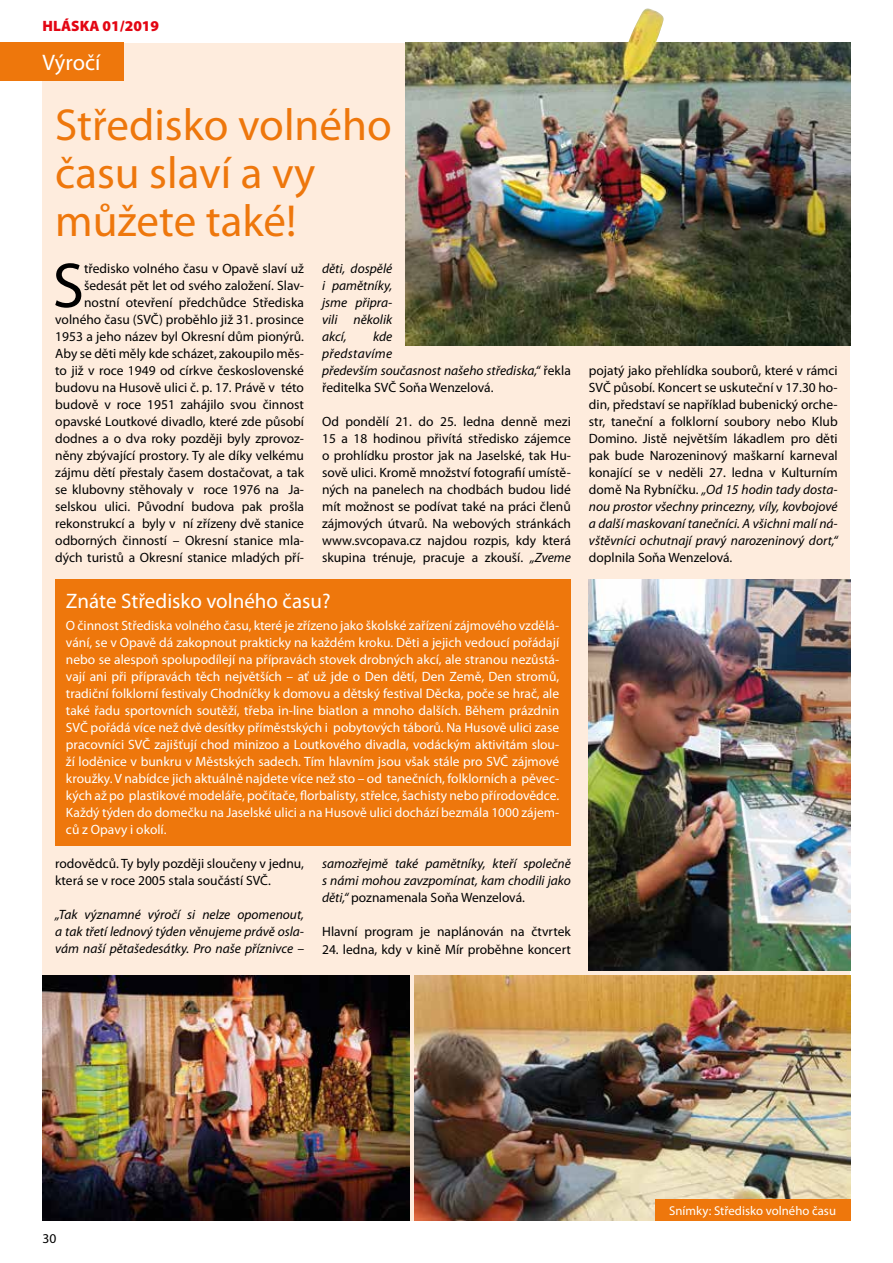
<style>
.page{position:relative;width:893px;height:1263px;background:#fff}
.page>*{position:absolute;margin:0;border:0;box-sizing:border-box;transform-origin:0 0}
.t1{font:63.9px "Myriad Pro";color:#000}
.t2{font:45px/48px "Myriad Pro";color:#ee770c}
.t3{font:22.5px "Myriad Pro";color:#fff}
.t4{font:21px "Myriad Pro";color:#fff}
.t5{font:900 15px "Myriad Pro";color:#e30613}
.t6{font:13.5px/17px "Myriad Pro";color:#000;text-align:justify}
.t7{font:13.5px/17px "Myriad Pro";color:#fff;text-align:justify}
.t8{font:italic 13.5px/17px "Myriad Pro";color:#000;text-align:justify}
.t9{font:12.75px "Myriad Pro";color:#fff}
.s1{font-style:normal}
.s2{font-style:italic}
</style>
<div class="page">
<div style="left:43px;top:43px;width:807px;height:1177px;background:#feecdd"></div>
<div style="left:0;top:43px;width:123px;height:38px;background:#ee770c"></div>
<img style="left:405px;top:43px;width:445px;height:303px">
<div style="left:55px;top:579px;width:516px;height:267px;background:#ee770c"></div>
<img style="left:43px;top:975px;width:366px;height:245px">
<img style="left:415px;top:975px;width:435px;height:245px">
<img style="left:589px;top:579px;width:261px;height:392px">
<div style="left:655px;top:1199px;width:195px;height:21px;background:#ee770c"></div>
<img style="left:624px;top:8px;width:40px;height:47px">
<p class="t5" style="left:43px;top:16px;width:118px">HLÁSKA 01/2019</p>
<h3 class="t3" style="left:43px;top:49px;width:59px">Výročí</h3>
<h2 class="t2" style="left:55px;top:100px;width:338px">Středisko volného času slaví a vy můžete také!</h2>
<h1 class="t1" style="left:53px;top:246px;width:33px">S</h1>
<p class="t6" style="left:55px;top:260px;width:250px;text-align:right">tředisko volného času v Opavě slaví už šedesát pět let od svého založení. Slav&shy;nostní otevření předchůdce Střediska volného času (SVČ) proběhlo již 31. prosince 1953 a jeho název byl Okresní dům pionýrů.<br>Aby se děti měly kde scházet, zakoupilo měs&shy;to již v roce 1949 od církve československé budovu na Husově ulici č. p. 17. Právě v této budově v roce 1951 zahájilo svou činnost opavské Loutkové divadlo, které zde působí dodnes a o dva roky později byly zprovoz&shy;něny zbývající prostory. Ty ale díky velkému zájmu dětí přestaly časem dostačovat, a tak se klubovny stěhovaly v roce 1976 na Ja&shy;selskou ulici. Původní budova pak prošla rekonstrukcí a byly v ní zřízeny dvě stanice odborných činností – Okresní stanice mla&shy;dých turistů a Okresní stanice mladých pří-</p>
<p class="t8" style="left:322px;top:260px;width:72px">děti, dospělé i pamětníky, jsme připra&shy;vili několik akcí,</p>
<p class="t8" style="left:322px;top:328px;width:250px;text-align:left;text-indent:51px">kde<br>představíme<br>především současnost našeho střediska,“ <span class="s1">řekla ředitelka SVČ Soňa Wenzelová.</span></p>
<p class="t6" style="left:322px;top:413px;width:250px">Od pondělí 21. do 25. ledna denně mezi 15 a 18 hodinou přivítá středisko zájemce o prohlídku prostor jak na Jaselské, tak Hu&shy;sově ulici. Kromě množství fotografií umístě&shy;ných na panelech na chodbách budou lidé mít možnost se podívat také na práci členů zájmových útvarů. Na webových stránkách www.svcopava.cz najdou rozpis, kdy která skupina trénuje, pracuje a zkouší. <span class="s2">„Zveme</span></p>
<h3 class="t4" style="left:66px;top:588px;width:266px">Znáte Středisko volného času?</h3>
<p class="t7" style="left:66px;top:617px;width:495px">O činnost Střediska volného času, které je zřízeno jako školské zařízení zájmového vzdělá&shy;vání, se v Opavě dá zakopnout prakticky na každém kroku. Děti a jejich vedoucí pořádají nebo se alespoň spolupodílejí na přípravách stovek drobných akcí, ale stranou nezůstá&shy;vají ani při přípravách těch největších – ať už jde o Den dětí, Den Země, Den stromů, tradiční folklorní festivaly Chodníčky k domovu a dětský festival Děcka, poče se hrač, ale také řadu sportovních soutěží, třeba in-line biatlon a mnoho dalších. Během prázdnin SVČ pořádá více než dvě desítky příměstských i pobytových táborů. Na Husově ulici zase pracovníci SVČ zajišťují chod minizoo a Loutkového divadla, vodáckým aktivitám slou&shy;ží loděnice v bunkru v Městských sadech. Tím hlavním jsou však stále pro SVČ zájmové kroužky. V nabídce jich aktuálně najdete více než sto – od tanečních, folklorních a pěvec&shy;kých až po plastikové modeláře, počítače, florbalisty, střelce, šachisty nebo přírodovědce.<br>Každý týden do domečku na Jaselské ulici a na Husově ulici dochází bezmála 1000 zájem&shy;ců z Opavy i okolí.</p>
<p class="t6" style="left:55px;top:855px;width:250px">rodovědců. Ty byly později sloučeny v jednu, která se v roce 2005 stala součástí SVČ.</p>
<p class="t8" style="left:55px;top:906px;width:250px">„Tak významné výročí si nelze opomenout, a tak třetí lednový týden věnujeme právě osla&shy;vám naší pětašedesátky. Pro naše příznivce –</p>
<p class="t8" style="left:322px;top:855px;width:250px">samozřejmě také pamětníky, kteří společně s námi mohou zavzpomínat, kam chodili jako děti,“ <span class="s1">poznamenala Soňa Wenzelová.</span></p>
<p class="t6" style="left:322px;top:923px;width:250px">Hlavní program je naplánován na čtvrtek</p>
<p class="t6" style="left:322px;top:940px;width:250px">24. ledna, kdy v kině Mír proběhne koncert</p>
<p class="t6" style="left:589px;top:362px;width:250px">pojatý jako přehlídka souborů, které v rámci SVČ působí. Koncert se uskuteční v 17.30 ho&shy;din, představí se například bubenický orche&shy;str, taneční a folklorní soubory nebo Klub Domino. Jistě největším lákadlem pro děti pak bude Narozeninový maškarní karneval konající se v neděli 27. ledna v Kulturním domě Na Rybníčku. <span class="s2">„Od 15 hodin tady dosta&shy;nou prostor všechny princezny, víly, kovbojové a další maskovaní tanečníci. A všichni malí ná&shy;vštěvníci ochutnají pravý narozeninový dort,“</span></p>
<p class="t6" style="left:589px;top:549px;width:145px">doplnila Soňa Wenzelová.</p>
<p class="t6" style="left:43px;top:1230px;width:15px">30</p>
<p class="t9" style="left:669px;top:1202px;width:168px">Snímky: Středisko volného času</p>
</div>
